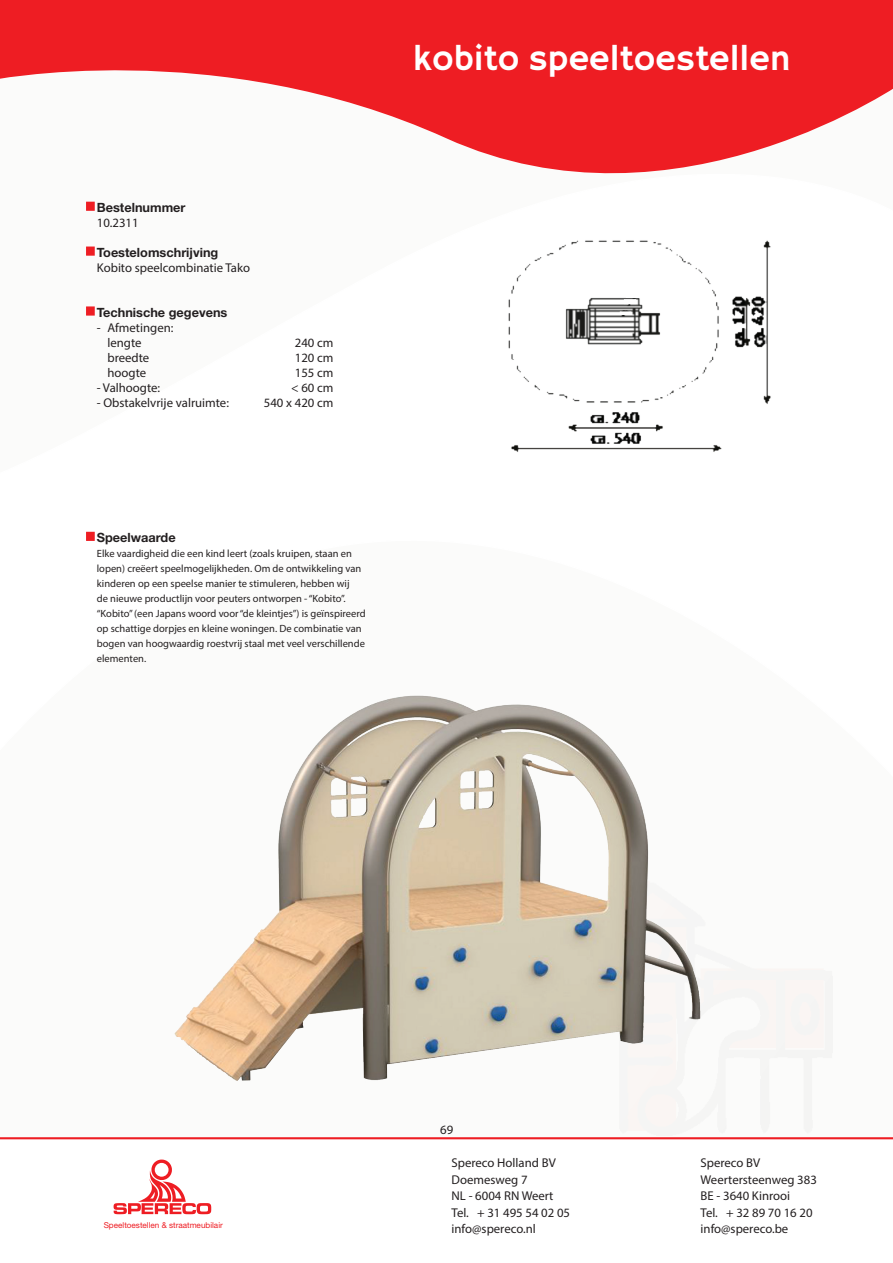
<style>
.page{position:relative;width:893px;height:1263px;background:#fff}
.page>*{position:absolute;margin:0;border:0;box-sizing:border-box;transform-origin:0 0}
.t1{font:36px "Hammersmith One";color:#fff}
.t2{font:12.75px/15px "Myriad Pro";color:#231f20}
.t3{font:700 12.75px "Helvetica Neue LT Std";color:#231f20}
.t4{font:10.5px/15px "Myriad Pro";color:#231f20}
.t5{font:8.1px "Helvetica Neue LT Std";color:#ee1d23}
</style>
<div class="page">
<svg style="left:0;top:0;width:893px;height:100px;background:#ef3035"></svg>
<svg style="left:114px;top:1159px;width:97px;height:55px"></svg>
<hr style="left:0;top:1137px;width:893px;height:2px;background:#ee1d23">
<svg style="left:86px;top:100px;width:788px;height:432px"></svg>
<div style="left:86px;top:202px;width:9px;height:9px;background:#ee1d23;border:2px solid #ee1d23"></div>
<div style="left:86px;top:247px;width:9px;height:9px;background:#ee1d23;border:2px solid #ee1d23"></div>
<div style="left:86px;top:306px;width:9px;height:10px;background:#ee1d23;border:2px solid #ee1d23"></div>
<div style="left:86px;top:532px;width:9px;height:9px;background:#ee1d23;border:2px solid #ee1d23"></div>
<img style="left:174px;top:695px;width:563px;height:395px">
<img style="left:482px;top:229px;width:335px;height:241px">
<p class="t3" style="left:97px;top:200px;width:90px">Bestelnummer</p>
<p class="t2" style="left:97px;top:215px;width:43px">10.2311</p>
<p class="t3" style="left:97px;top:245px;width:123px">Toestelomschrijving</p>
<p class="t2" style="left:97px;top:260px;width:155px">Kobito speelcombinatie Tako</p>
<p class="t3" style="left:97px;top:304px;width:132px">Technische gegevens</p>
<p class="t2" style="left:107px;top:320px;width:67px;text-indent:-11px">- Afmetingen: lengte</p>
<p class="t2" style="left:295px;top:335px;width:40px">240 cm</p>
<p class="t2" style="left:107px;top:350px;width:43px">breedte</p>
<p class="t2" style="left:295px;top:350px;width:40px">120 cm</p>
<p class="t2" style="left:107px;top:365px;width:40px">hoogte</p>
<p class="t2" style="left:295px;top:365px;width:40px">155 cm</p>
<p class="t2" style="left:97px;top:380px;width:65px">- Valhoogte:</p>
<p class="t2" style="left:291px;top:380px;width:44px">&lt; 60 cm</p>
<p class="t2" style="left:97px;top:395px;width:134px">- Obstakelvrije valruimte:</p>
<p class="t2" style="left:264px;top:395px;width:71px">540 x 420 cm</p>
<p class="t3" style="left:97px;top:530px;width:80px">Speelwaarde</p>
<p class="t4" style="left:97px;top:546px;width:270px">Elke vaardigheid die een kind leert (zoals kruipen, staan en lopen) creëert speelmogelijkheden. Om de ontwikkeling van kinderen op een speelse manier te stimuleren, hebben wij<br>de nieuwe productlijn voor peuters ontworpen - “Kobito”. “Kobito” (een Japans woord voor “de kleintjes”) is geïnspireerd op schattige dorpjes en kleine woningen. De combinatie van bogen van hoogwaardig roestvrij staal met veel verschillende elementen.</p>
<h1 class="t1" style="left:413px;top:39px;width:379px">kobito speeltoestellen</h1>
<p class="t5" style="left:104px;top:1220px;width:121px">Speeltoestellen &amp; straatmeubilair</p>
<p class="t2" style="left:440px;top:1122px;width:15px">69</p>
<p class="t2" style="left:452px;top:1155px;width:106px">Spereco Holland BV</p>
<p class="t2" style="left:701px;top:1155px;width:61px">Spereco BV</p>
<p class="t2" style="left:452px;top:1172px;width:78px">Doemesweg 7</p>
<p class="t2" style="left:701px;top:1172px;width:118px">Weertersteenweg 383</p>
<p class="t2" style="left:452px;top:1188px;width:103px">NL - 6004 RN Weert</p>
<p class="t2" style="left:701px;top:1188px;width:91px">BE - 3640 Kinrooi</p>
<p class="t2" style="left:452px;top:1205px;width:120px">Tel. + 31 495 54 02 05</p>
<p class="t2" style="left:701px;top:1205px;width:114px">Tel. + 32 89 70 16 20</p>
<p class="t2" style="left:452px;top:1221px;width:86px">info@spereco.nl</p>
<p class="t2" style="left:701px;top:1221px;width:89px">info@spereco.be</p>
</div>
